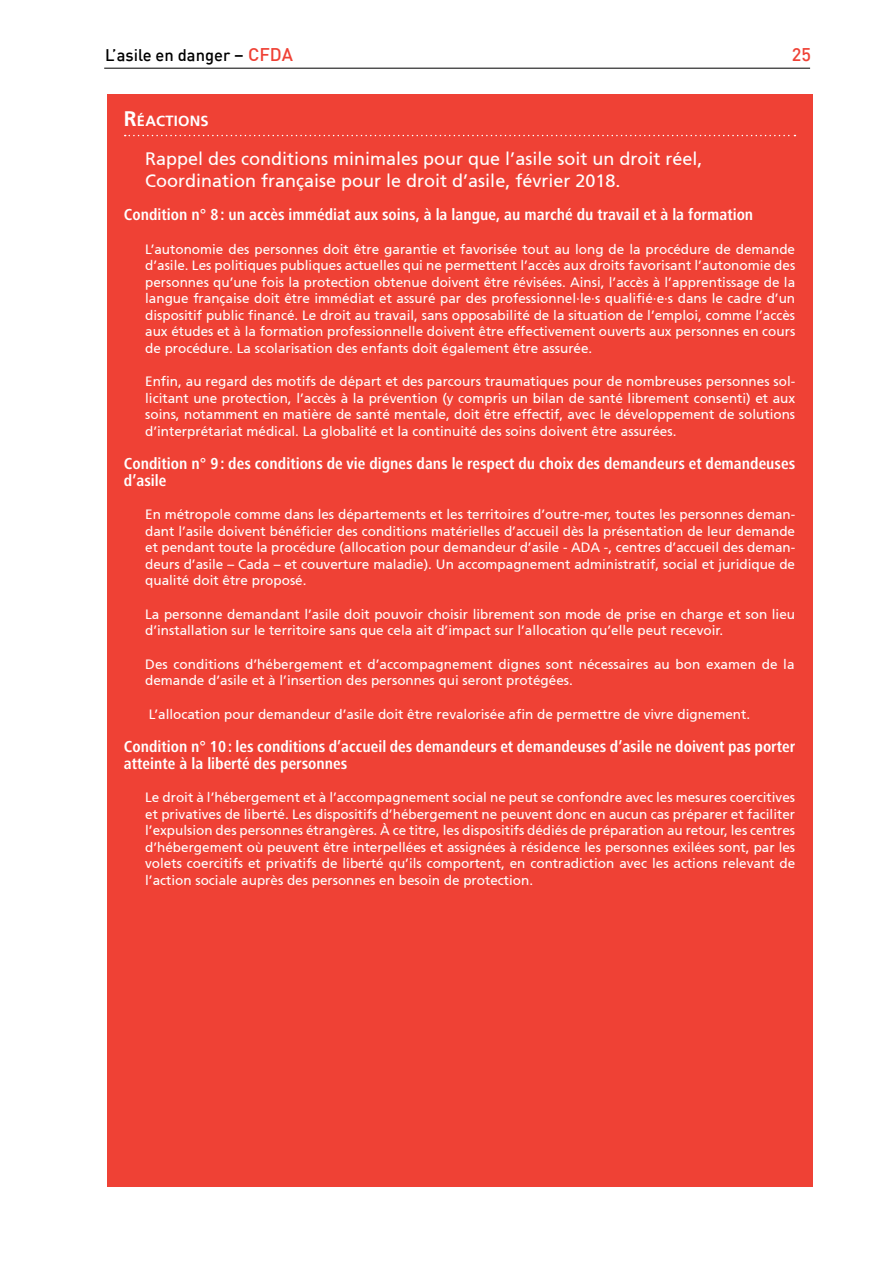
<style>
.page{position:relative;width:893px;height:1263px;background:#fff}
.page>*{position:absolute;margin:0;border:0;box-sizing:border-box;transform-origin:0 0}
.t1{font:18px/21.6px "Frutiger 55 Roman";color:#fff}
.t2{font:500 18px "DIN";color:#ef4135}
.t3{font:16.5px/16.5px "Frutiger Next LT Bold Cn";color:#fff}
.t4{font:500 16.5px "DIN";color:#000}
.t5{font:700 14.7px "Frutiger 65";letter-spacing:.015em;color:#fff}
.t6{font:13.5px/16.5px "Frutiger 55 Roman";color:#fff;text-align:justify}
.s1{font-size:18px}
.s2{font-size:18px;color:#ef4135}
.s3{font-size:21px}
</style>
<div class="page">
<hr style="left:104px;top:68px;width:706px;height:1px;background:#000">
<div style="left:107px;top:94px;width:705px;height:1092px;background:#ef4135"></div>
<svg style="left:125px;top:135px;width:670px;height:1px"></svg>
<p class="t4" style="left:105px;top:44px;width:189px">L’asile en danger <span class="s1">–</span> <span class="s2">CFDA</span></p>
<h1 class="t2" style="left:792px;top:43px;width:21px">25</h1>
<p class="t5" style="left:124px;top:113px;width:86px"><span class="s3">R</span>ÉACTIONS</p>
<h1 class="t1" style="left:145px;top:148px;width:559px">Rappel des conditions minimales pour que l’asile soit un droit réel,<br>Coordination française pour le droit d’asile, février 2018.</h1>
<p class="t3" style="left:124px;top:206px;width:631px">Condition n° 8 : un accès immédiat aux soins, à la langue, au marché du travail et à la formation</p>
<p class="t6" style="left:145px;top:241px;width:651px">L’autonomie des personnes doit être garantie et favorisée tout au long de la procédure de demande d’asile. Les politiques publiques actuelles qui ne permettent l’accès aux droits favorisant l’autonomie des personnes qu’une fois la protection obtenue doivent être révisées. Ainsi, l’accès à l’apprentissage de la langue française doit être immédiat et assuré par des professionnel·le·s qualifié·e·s dans le cadre d’un dispositif public financé. Le droit au travail, sans opposabilité de la situation de l’emploi, comme l’accès aux études et à la formation professionnelle doivent être effectivement ouverts aux personnes en cours de procédure. La scolarisation des enfants doit également être assurée.</p>
<p class="t6" style="left:145px;top:373px;width:651px">Enfin, au regard des motifs de départ et des parcours traumatiques pour de nombreuses personnes sol&shy;licitant une protection, l’accès à la prévention (y compris un bilan de santé librement consenti) et aux soins, notamment en matière de santé mentale, doit être effectif, avec le développement de solutions d’interprétariat médical. La globalité et la continuité des soins doivent être assurées.</p>
<p class="t3" style="left:124px;top:455px;width:673px">Condition n° 9 : des conditions de vie dignes dans le respect du choix des demandeurs et demandeuses d’asile</p>
<p class="t6" style="left:145px;top:506px;width:651px">En métropole comme dans les départements et les territoires d’outre-mer, toutes les personnes deman&shy;dant l’asile doivent bénéficier des conditions matérielles d’accueil dès la présentation de leur demande et pendant toute la procédure (allocation pour demandeur d’asile - ADA -, centres d’accueil des deman&shy;deurs d’asile – Cada – et couverture maladie). Un accompagnement administratif, social et juridique de qualité doit être proposé.</p>
<p class="t6" style="left:145px;top:606px;width:651px">La personne demandant l’asile doit pouvoir choisir librement son mode de prise en charge et son lieu d’installation sur le territoire sans que cela ait d’impact sur l’allocation qu’elle peut recevoir.</p>
<p class="t6" style="left:145px;top:656px;width:651px">Des conditions d’hébergement et d’accompagnement dignes sont nécessaires au bon examen de la demande d’asile et à l’insertion des personnes qui seront protégées.</p>
<p class="t6" style="left:149px;top:706px;width:603px">L’allocation pour demandeur d’asile doit être revalorisée afin de permettre de vivre dignement.</p>
<p class="t3" style="left:124px;top:738px;width:673px">Condition n° 10 : les conditions d’accueil des demandeurs et demandeuses d’asile ne doivent pas porter atteinte à la liberté des personnes</p>
<p class="t6" style="left:145px;top:789px;width:651px">Le droit à l’hébergement et à l’accompagnement social ne peut se confondre avec les mesures coercitives et privatives de liberté. Les dispositifs d’hébergement ne peuvent donc en aucun cas préparer et faciliter l’expulsion des personnes étrangères. À ce titre, les dispositifs dédiés de préparation au retour, les centres d’hébergement où peuvent être interpellées et assignées à résidence les personnes exilées sont, par les volets coercitifs et privatifs de liberté qu’ils comportent, en contradiction avec les actions relevant de l’action sociale auprès des personnes en besoin de protection.</p>
</div>
